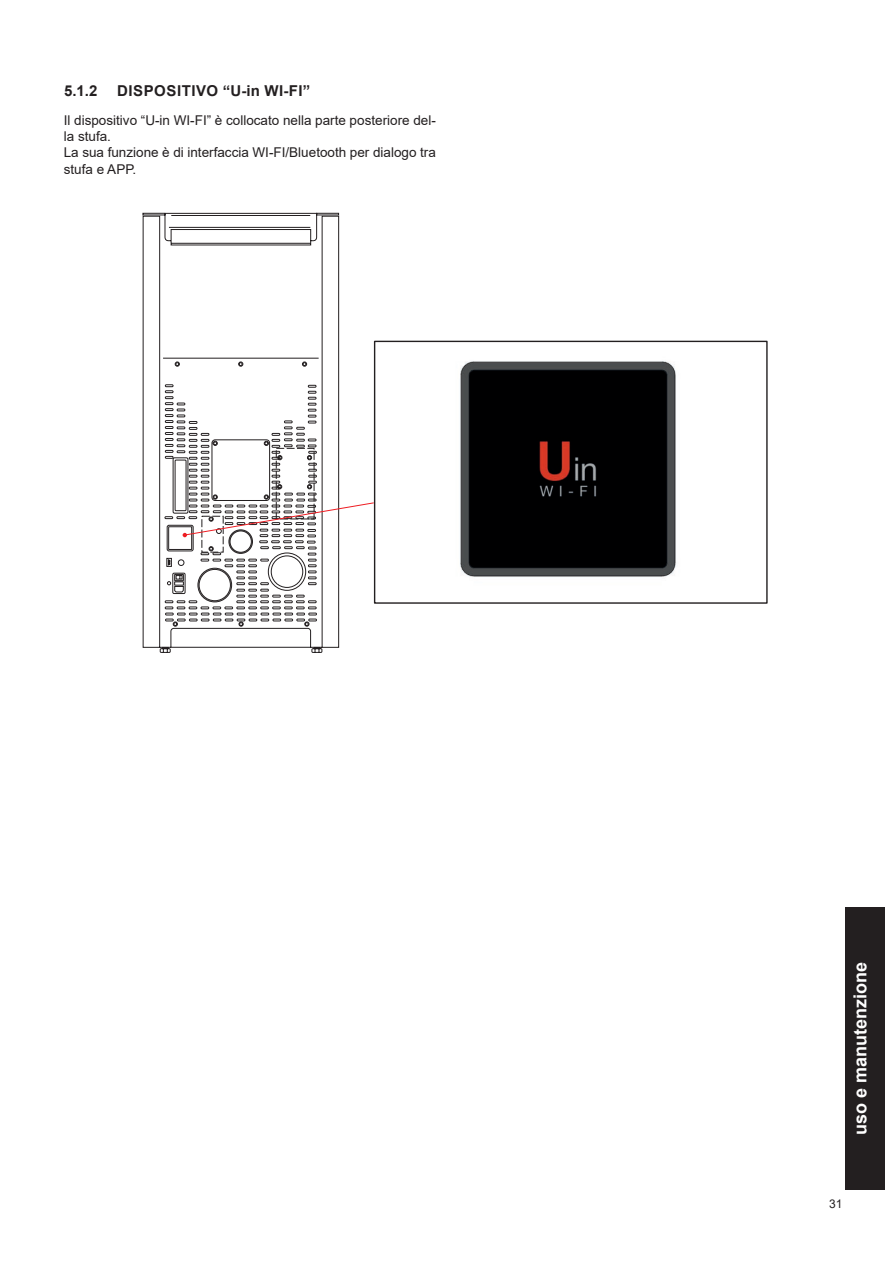
<style>
.page{position:relative;width:893px;height:1263px;background:#fff}
.page>*{position:absolute;margin:0;border:0;box-sizing:border-box;transform-origin:0 0}
.t1{font:700 18px "Arial";color:#fff}
.t2{font:700 15px "Arial";letter-spacing:.035em;color:#231f20}
.t3{font:13.5px/16.2px "Arial";color:#231f20}
.t4{font:12px "Arial";color:#231f20}
</style>
<div class="page">
<div style="left:845px;top:907px;width:39px;height:282px;background:#231f20"></div>
<img style="left:460px;top:361px;width:216px;height:216px">
<div style="left:374px;top:341px;width:394px;height:263px;border:1px solid #231f20"></div>
<svg style="left:142px;top:215px;width:197px;height:433px"></svg>
<svg style="left:159px;top:384px;width:215px;height:269px"></svg>
<p class="t2" style="left:64px;top:80px;width:35px">5.1.2</p>
<p class="t2" style="left:117px;top:80px;width:195px">DISPOSITIVO “U-in WI-FI”</p>
<p class="t3" style="left:64px;top:112px;width:374px">Il dispositivo “U-in WI-FI” è collocato nella parte posteriore del&shy;la stufa.<br>La sua funzione è di interfaccia WI-FI/Bluetooth per dialogo tra stufa e APP.</p>
<h1 class="t1" style="left:847px;top:1135px;width:175px;rotate:-90deg">uso e manutenzione</h1>
<p class="t4" style="left:829px;top:1195px;width:15px">31</p>
</div>
